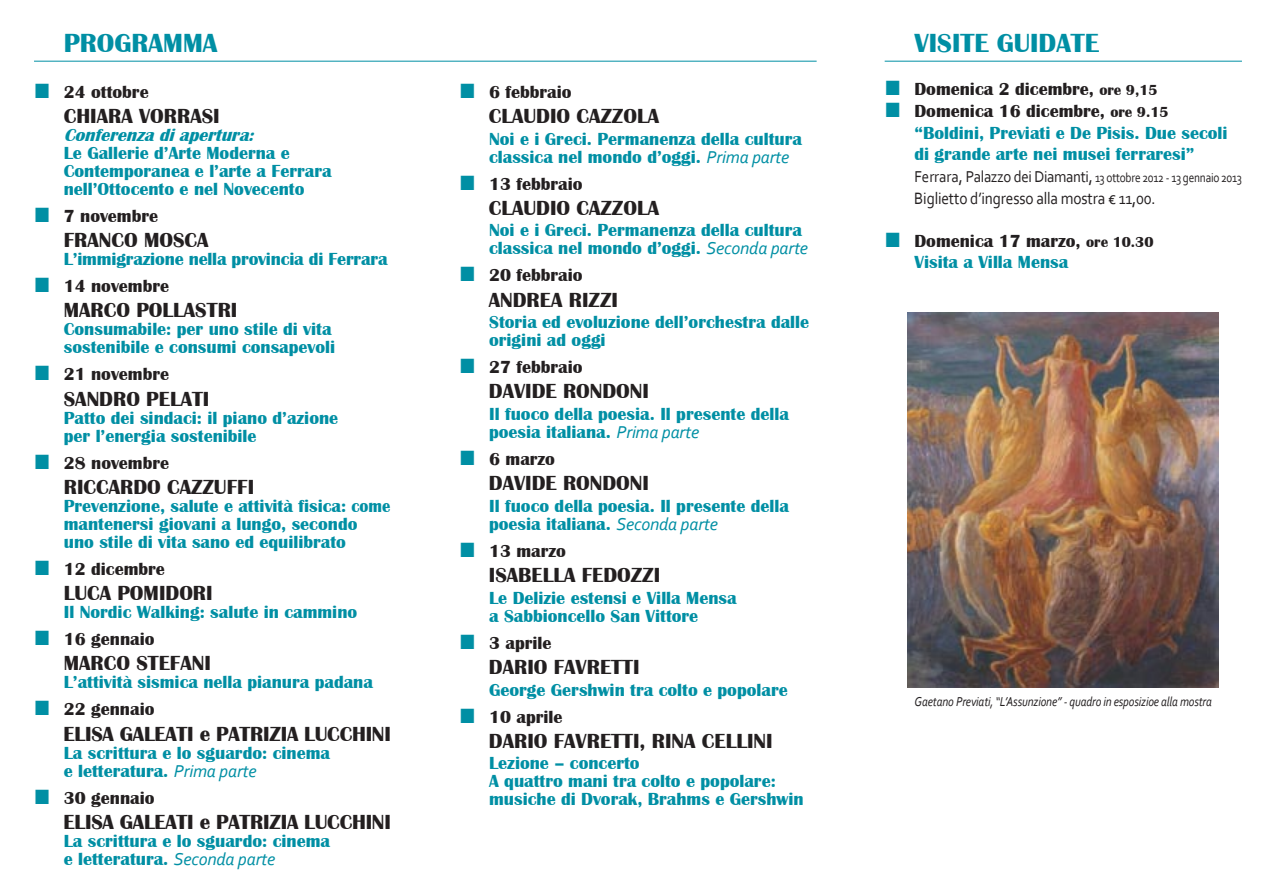
<style>
.page{position:relative;width:1276px;height:893px;background:#fff}
.page>*{position:absolute;margin:0;border:0;box-sizing:border-box;transform-origin:0 0}
.t1{font:700 27px "Britannic";color:#008fa4}
.t2{font:700 21px "Britannic";color:#231f20}
.t3{font:700 18px/18px "Britannic";color:#008fa4}
.t4{font:700 18px "Britannic";color:#231f20}
.t5{font:italic 700 18px "Britannic";color:#008fa4}
.t6{font:17.25px "Corbel";letter-spacing:-.01em;color:#231f20;scale:.89 1}
.t7{font:16.5px "Corbel";letter-spacing:-.02em;color:#231f20;scale:.9 1}
.t8{font:italic 13.5px "Corbel";letter-spacing:-.01em;color:#231f20;scale:.85 1}
.s1{font-size:15px}
.s2{font-size:13.5px}
.s3{font-family:"Corbel";font-weight:400;font-style:italic}
</style>
<div class="page">
<hr style="left:34px;top:61px;width:782px;height:1px;background:#008fa4">
<hr style="left:884px;top:61px;width:358px;height:1px;background:#008fa4">
<img style="left:907px;top:313px;width:312px;height:375px">
<p class="t1" style="left:64px;top:28px;width:155px">PROGRAMMA</p>
<p class="t1" style="left:914px;top:28px;width:186px">VISITE GUIDATE</p>
<p class="t4" style="left:914px;top:79px;width:245px">Domenica 2 dicembre, <span class="s1">ore 9,15</span></p>
<p class="t4" style="left:914px;top:101px;width:256px">Domenica 16 dicembre, <span class="s1">ore 9.15</span></p>
<p class="t3" style="left:914px;top:124px;width:315px">“Boldini, Previati e De Pisis. Due secoli</p>
<p class="t3" style="left:914px;top:145px;width:282px">di grande arte nei musei ferraresi”</p>
<p class="t7" style="left:914px;top:166px;width:365px">Ferrara, Palazzo dei Diamanti, <span class="s2">13 ottobre 2012 - 13 gennaio 2013</span></p>
<p class="t6" style="left:914px;top:187px;width:272px">Biglietto d’ingresso alla mostra € 11,00.</p>
<p class="t4" style="left:914px;top:231px;width:241px">Domenica 17 marzo, <span class="s1">ore 10.30</span></p>
<p class="t3" style="left:914px;top:253px;width:155px">Visita a Villa Mensa</p>
<p class="t4" style="left:489px;top:82px;width:84px">6 febbraio</p>
<p class="t2" style="left:489px;top:104px;width:172px">CLAUDIO CAZZOLA</p>
<p class="t3" style="left:489px;top:130px;width:314px">Noi e i Greci. Permanenza della cultura classica nel mondo d’oggi. <span class="s3">Prima parte</span></p>
<p class="t4" style="left:489px;top:174px;width:95px">13 febbraio</p>
<p class="t2" style="left:489px;top:196px;width:172px">CLAUDIO CAZZOLA</p>
<p class="t3" style="left:489px;top:222px;width:320px">Noi e i Greci. Permanenza della cultura classica nel mondo d’oggi. <span class="s3">Seconda parte</span></p>
<p class="t4" style="left:489px;top:265px;width:95px">20 febbraio</p>
<p class="t2" style="left:489px;top:288px;width:131px">ANDREA RIZZI</p>
<p class="t3" style="left:489px;top:313px;width:321px">Storia ed evoluzione dell’orchestra dalle origini ad oggi</p>
<p class="t4" style="left:489px;top:357px;width:95px">27 febbraio</p>
<p class="t2" style="left:489px;top:380px;width:162px">DAVIDE RONDONI</p>
<p class="t3" style="left:489px;top:405px;width:301px">Il fuoco della poesia. Il presente della poesia italiana. <span class="s3">Prima parte</span></p>
<p class="t4" style="left:489px;top:449px;width:67px">6 marzo</p>
<p class="t2" style="left:489px;top:471px;width:162px">DAVIDE RONDONI</p>
<p class="t3" style="left:489px;top:497px;width:301px">Il fuoco della poesia. Il presente della poesia italiana. <span class="s3">Seconda parte</span></p>
<p class="t4" style="left:489px;top:541px;width:78px">13 marzo</p>
<p class="t2" style="left:489px;top:563px;width:173px">ISABELLA FEDOZZI</p>
<p class="t3" style="left:489px;top:589px;width:249px">Le Delizie estensi e Villa Mensa</p>
<p class="t3" style="left:489px;top:607px;width:211px">a Sabbioncello San Vittore</p>
<p class="t4" style="left:489px;top:633px;width:64px">3 aprile</p>
<p class="t2" style="left:489px;top:655px;width:152px">DARIO FAVRETTI</p>
<p class="t3" style="left:489px;top:681px;width:300px">George Gershwin tra colto e popolare</p>
<p class="t4" style="left:489px;top:706px;width:75px">10 aprile</p>
<p class="t2" style="left:489px;top:729px;width:285px">DARIO FAVRETTI, RINA CELLINI</p>
<p class="t3" style="left:489px;top:754px;width:152px">Lezione – concerto</p>
<p class="t3" style="left:489px;top:772px;width:316px">A quattro mani tra colto e popolare: musiche di Dvorak, Brahms e Gershwin</p>
<p class="t4" style="left:64px;top:82px;width:86px">24 ottobre</p>
<p class="t2" style="left:64px;top:104px;width:157px">CHIARA VORRASI</p>
<p class="t5" style="left:64px;top:125px;width:197px">Conferenzadiapertura:</p>
<p class="t3" style="left:64px;top:144px;width:269px">Le Gallerie d’Arte Moderna e<br>Contemporanea e l’arte a Ferrara nell’Ottocento e nel Novecento</p>
<p class="t4" style="left:64px;top:206px;width:96px">7 novembre</p>
<p class="t2" style="left:64px;top:228px;width:146px">FRANCO MOSCA</p>
<p class="t3" style="left:64px;top:250px;width:325px">L’immigrazione nella provincia di Ferrara</p>
<p class="t4" style="left:64px;top:276px;width:107px">14 novembre</p>
<p class="t2" style="left:64px;top:299px;width:175px">MARCO POLLASTRI</p>
<p class="t3" style="left:64px;top:321px;width:269px">Consumabile: per uno stile di vita</p>
<p class="t3" style="left:64px;top:339px;width:273px">sostenibile e consumi consapevoli</p>
<p class="t4" style="left:64px;top:364px;width:107px">21 novembre</p>
<p class="t2" style="left:64px;top:387px;width:147px">SANDRO PELATI</p>
<p class="t3" style="left:64px;top:409px;width:276px">Patto dei sindaci: il piano d’azione</p>
<p class="t3" style="left:64px;top:427px;width:194px">per l’energia sostenibile</p>
<p class="t4" style="left:64px;top:453px;width:107px">28 novembre</p>
<p class="t2" style="left:64px;top:475px;width:192px">RICCARDO CAZZUFFI</p>
<p class="t3" style="left:64px;top:497px;width:328px">Prevenzione, salute e attività fisica: come mantenersi giovani a lungo, secondo uno stile di vita sano ed equilibrato</p>
<p class="t4" style="left:64px;top:559px;width:103px">12 dicembre</p>
<p class="t2" style="left:64px;top:581px;width:150px">LUCA POMIDORI</p>
<p class="t3" style="left:64px;top:603px;width:295px">Il Nordic Walking: salute in cammino</p>
<p class="t4" style="left:64px;top:629px;width:92px">16 gennaio</p>
<p class="t2" style="left:64px;top:651px;width:149px">MARCO STEFANI</p>
<p class="t3" style="left:64px;top:673px;width:311px">L’attività sismica nella pianura padana</p>
<p class="t4" style="left:64px;top:699px;width:92px">22 gennaio</p>
<p class="t2" style="left:64px;top:722px;width:329px">ELISA GALEATI e PATRIZIA LUCCHINI</p>
<p class="t3" style="left:64px;top:744px;width:268px">La scrittura e lo sguardo: cinema</p>
<p class="t3" style="left:64px;top:762px;width:194px">e letteratura. <span class="s3">Prima parte</span></p>
<p class="t4" style="left:64px;top:787px;width:92px">30 gennaio</p>
<p class="t2" style="left:64px;top:810px;width:329px">ELISA GALEATI e PATRIZIA LUCCHINI</p>
<p class="t3" style="left:64px;top:832px;width:268px">La scrittura e lo sguardo: cinema</p>
<p class="t3" style="left:64px;top:850px;width:213px">e letteratura. <span class="s3">Seconda parte</span></p>
<p class="t8" style="left:914px;top:693px;width:351px">Gaetano Previati, “L’Assunzione” - quadro in esposizioe alla mostra</p>
</div>
